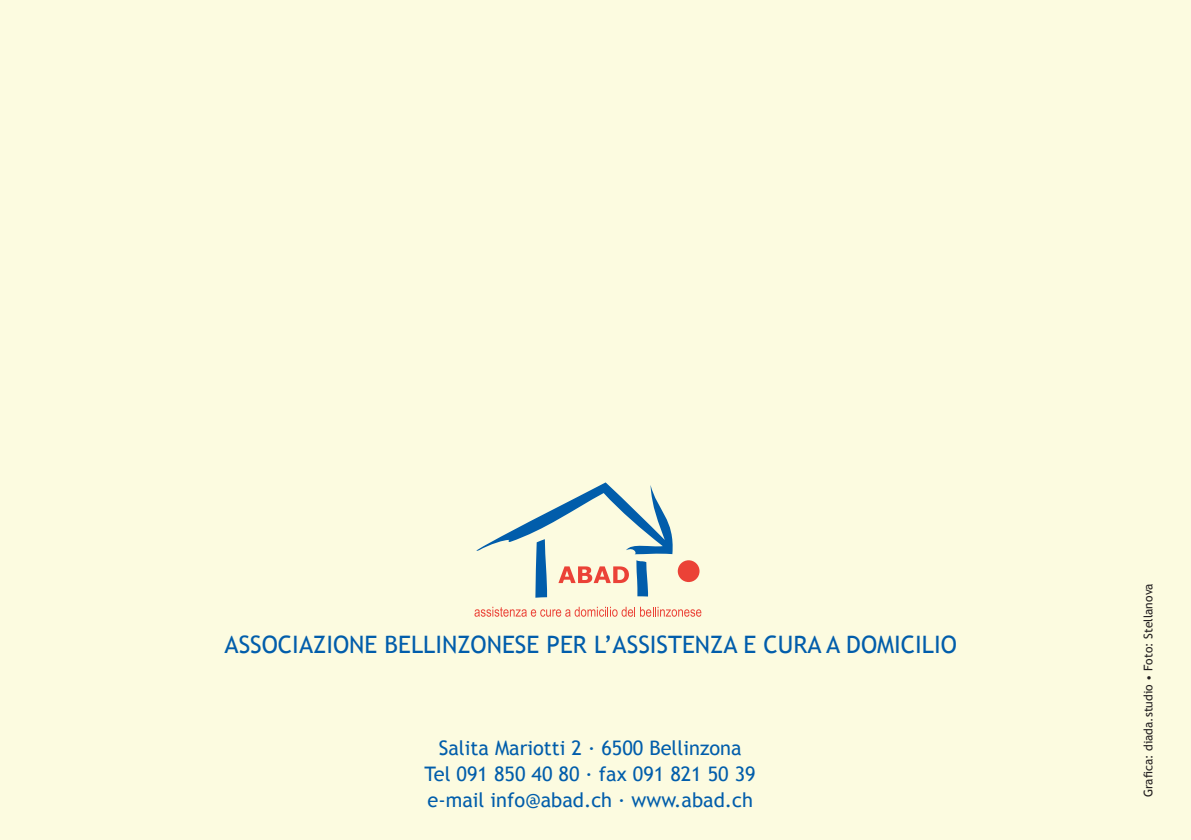
<style>
.page{position:relative;width:1191px;height:840px;background:#fff}
.page>*{position:absolute;margin:0;border:0;box-sizing:border-box;transform-origin:0 0}
.t1{font:24px "Trebuchet MS";color:#015dab}
.t2{font:20px/26px "Trebuchet MS";color:#015dab;text-align:center}
.t3{font:12px "Trebuchet MS";color:#231f20}
</style>
<div class="page">
<div style="left:0;top:0;width:1191px;height:839px;background:#fcfbe0"></div>
<div style="left:678px;top:560px;width:21px;height:21px;background:#eb4237;border-radius:50%"></div>
<svg style="left:476px;top:482px;width:197px;height:115px"></svg>
<svg style="left:474px;top:606px;width:227px;height:10px"></svg>
<p class="t1" style="left:224px;top:630px;width:734px">ASSOCIAZIONE BELLINZONESE PER L’ASSISTENZA E CURA A DOMICILIO</p>
<p class="t2" style="left:425px;top:734px;width:332px">Salita Mariotti 2 · 6500 Bellinzona<br>Tel 091 850 40 80 · fax 091 821 50 39 e-mail info@abad.ch · www.abad.ch</p>
<p class="t3" style="left:1141px;top:797px;width:215px;rotate:-90deg">Grafica: diada.studio • Foto: Stellanova</p>
</div>
